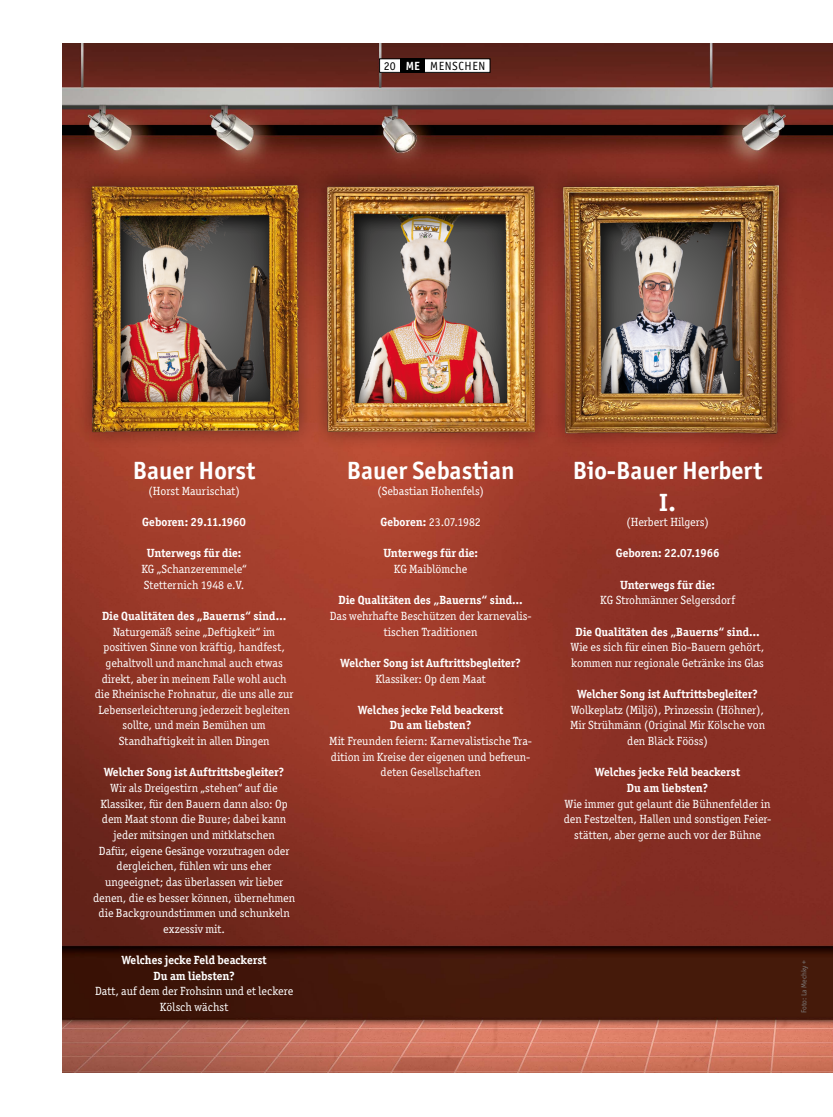
<style>
.page{position:relative;width:833px;height:1117px;background:#fff}
.page>*{position:absolute;margin:0;border:0;box-sizing:border-box;transform-origin:0 0}
.t1{font:700 25px/31.2px "Officina Sans ITC Std";color:#fff;text-align:center}
.t2{font:11.88px/15.6px "Officina Ser ITC Std";color:#fff;text-align:center}
.t3{font:700 11.88px/15.6px "Officina Ser ITC Std";color:#fff;text-align:center}
.t4{font:11.88px "Officina Sans ITC Std";letter-spacing:.05em;color:#000}
.t5{font:7.5px "Officina Sans ITC Std";color:#7c7b7b}
.s1{font-weight:700;color:#fff}
.s2{font-weight:700}
</style>
<div class="page">
<img style="left:62px;top:44px;width:771px;height:1028px">
<div style="left:379px;top:59px;width:111px;height:13px;background:#fff"></div>
<div style="left:379px;top:58px;width:111px;height:15px;border:1px solid #000"></div>
<div style="left:400px;top:58px;width:25px;height:15px;background:#000"></div>
<div style="left:308px;top:166px;width:246px;height:286px;background:#000;opacity:.44"></div>
<img style="left:327px;top:175px;width:207px;height:264px">
<div style="left:543px;top:166px;width:255px;height:286px;background:#000;opacity:.44"></div>
<img style="left:558px;top:172px;width:220px;height:270px">
<div style="left:72px;top:166px;width:246px;height:284px;background:#000;opacity:.44"></div>
<img style="left:85px;top:176px;width:213px;height:264px">
<p class="t4" style="left:384px;top:59px;width:103px">20 <span class="s1">ME</span> MENSCHEN</p>
<h1 class="t1" style="left:133px;top:455px;width:124px">Bauer Horst</h1>
<p class="t2" style="left:148px;top:483px;width:93px">(Horst Maurischat)</p>
<p class="t3" style="left:142px;top:514px;width:105px">Geboren: 29.11.1960</p>
<p class="t3" style="left:147px;top:545px;width:96px">Unterwegs für die:</p>
<p class="t2" style="left:141px;top:561px;width:107px;text-align:left">KG „Schanzeremmele“<br>Stetternich 1948 e.V.</p>
<p class="t3" style="left:102px;top:608px;width:186px">Die Qualitäten des „Bauerns“ sind…</p>
<p class="t2" style="left:95px;top:623px;width:200px">Naturgemäß seine „Deftigkeit“ im positiven Sinne von kräftig, handfest, gehaltvoll und manchmal auch etwas direkt, aber in meinem Falle wohl auch die Rheinische Frohnatur, die uns alle zur Lebenserleichterung jederzeit begleiten sollte, und mein Bemühen um Standhaftigkeit in allen Dingen</p>
<p class="t3" style="left:104px;top:764px;width:182px">Welcher Song ist Auftrittsbegleiter?</p>
<p class="t2" style="left:93px;top:780px;width:204px">Wir als Dreigestirn „stehen“ auf die Klassiker, für den Bauern dann also: Op dem Maat stonn die Buure; dabei kann jeder mitsingen und mitklatschen<br>Dafür, eigene Gesänge vorzutragen oder dergleichen, fühlen wir uns eher ungeeignet; das überlassen wir lieber denen, die es besser können, übernehmen die Backgroundstimmen und schunkeln exzessiv mit.</p>
<p class="t3" style="left:122px;top:951px;width:146px">Welches jecke Feld beackerst<br>Du am liebsten?</p>
<p class="t2" style="left:95px;top:983px;width:199px">Datt, auf dem der Frohsinn und et leckere<br>Kölsch wächst</p>
<h1 class="t1" style="left:347px;top:455px;width:169px">Bauer Sebastian</h1>
<p class="t2" style="left:377px;top:483px;width:108px">(Sebastian Hohenfels)</p>
<p class="t2" style="left:380px;top:514px;width:102px"><span class="s2">Geboren:</span> 23.07.1982</p>
<p class="t3" style="left:383px;top:545px;width:96px">Unterwegs für die:</p>
<p class="t2" style="left:394px;top:561px;width:75px">KG Maiblömche</p>
<p class="t3" style="left:338px;top:592px;width:186px">Die Qualitäten des „Bauerns“ sind…</p>
<p class="t2" style="left:330px;top:608px;width:203px">Das wehrhafte Beschützen der karnevalis&shy;tischen Traditionen</p>
<p class="t3" style="left:340px;top:654px;width:182px">Welcher Song ist Auftrittsbegleiter?</p>
<p class="t2" style="left:375px;top:670px;width:112px">Klassiker: Op dem Maat</p>
<p class="t3" style="left:358px;top:701px;width:146px">Welches jecke Feld beackerst<br>Du am liebsten?</p>
<p class="t2" style="left:329px;top:733px;width:204px">Mit Freunden feiern: Karnevalistische Tra&shy;dition im Kreise der eigenen und befreun&shy;deten Gesellschaften</p>
<h1 class="t1" style="left:572px;top:455px;width:191px">Bio-Bauer Herbert<br>I.</h1>
<p class="t2" style="left:626px;top:514px;width:84px">(Herbert Hilgers)</p>
<p class="t3" style="left:615px;top:545px;width:105px">Geboren: 22.07.1966</p>
<p class="t3" style="left:620px;top:576px;width:96px">Unterwegs für die:</p>
<p class="t2" style="left:600px;top:592px;width:136px">KG Strohmänner Selgersdorf</p>
<p class="t3" style="left:575px;top:623px;width:186px">Die Qualitäten des „Bauerns“ sind…</p>
<p class="t2" style="left:571px;top:639px;width:195px;text-align:left">Wie es sich für einen Bio-Bauern gehört, kommen nur regionale Getränke ins Glas</p>
<p class="t3" style="left:577px;top:686px;width:182px">Welcher Song ist Auftrittsbegleiter?</p>
<p class="t2" style="left:570px;top:701px;width:196px">Wolkeplatz (Miljö), Prinzessin (Höhner),<br>Mir Strühmänn (Original Mir Kölsche von den Bläck Fööss)</p>
<p class="t3" style="left:595px;top:764px;width:146px">Welches jecke Feld beackerst<br>Du am liebsten?</p>
<p class="t2" style="left:564px;top:795px;width:209px">Wie immer gut gelaunt die Bühnenfelder in den Festzelten, Hallen und sonstigen Feier&shy;stätten, aber gerne auch vor der Bühne</p>
<p class="t5" style="left:799px;top:1013px;width:54px;rotate:-90deg">Foto: La Mechky +</p>
</div>
